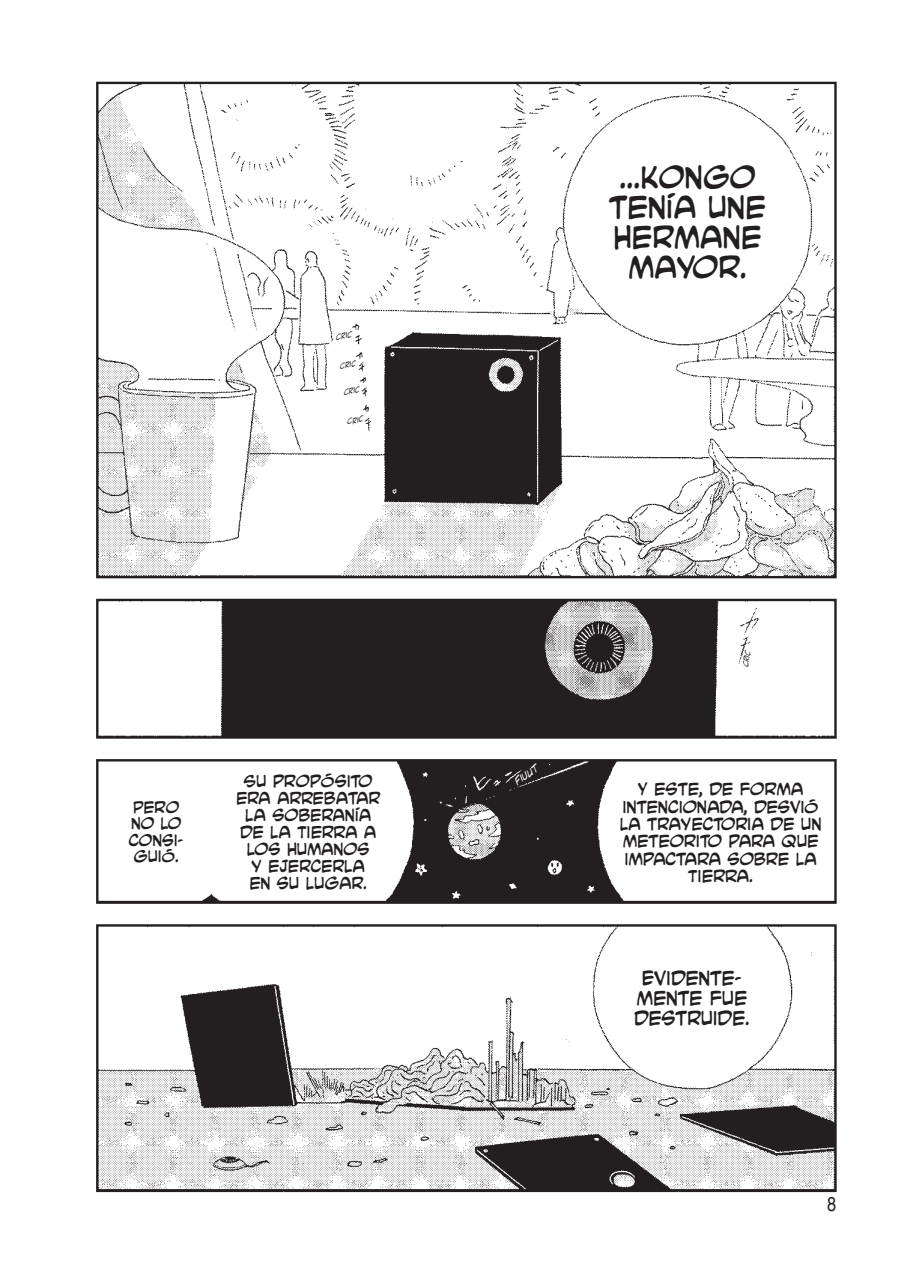
<style>
.page{position:relative;width:905px;height:1275px;background:#fff}
.page>*{position:absolute;margin:0;border:0;box-sizing:border-box;transform-origin:0 0}
.t1{font:27.5px/30px "CC Kiss And Tell";color:#231f20;text-align:center}
.t2{font:condensed 20px "Helvetica";color:#231f20}
.t3{font:17.5px/20px "CC Kiss And Tell";color:#231f20;text-align:center}
.t4{font:15.25px/17.2px "CC Kiss And Tell";color:#231f20;text-align:center}
.t5{font:15px/17px "CC Kiss And Tell";color:#231f20;text-align:center}
.t6{font:14.5px/16.5px "CC Kiss And Tell";color:#231f20;text-align:center}
.t7{font:italic 10px "CC Ladronn";color:#fff}
.t8{font:italic 7.5px "CC Ladronn";color:#231f20}
</style>
<div class="page">
<img style="left:96px;top:81px;width:741px;height:1112px">
<p class="t8" style="left:335px;top:333px;width:18px;rotate:-11deg">Cric</p>
<p class="t8" style="left:339px;top:362px;width:18px;rotate:-11deg">Cric</p>
<p class="t8" style="left:343px;top:388px;width:18px;rotate:-11deg">Cric</p>
<p class="t8" style="left:346px;top:417px;width:18px;rotate:-11deg">Cric</p>
<h1 class="t1" style="left:609px;top:162px;width:158px">...KONGO<br>TENÍA UNE<br>HERMANE<br>MAYOR.</h1>
<p class="t6" style="left:129px;top:799px;width:56px">PERO<br>NO LO<br>CONSI-<br>GUIÓ.</p>
<p class="t5" style="left:244px;top:772px;width:130px">SU PROPÓSITO</p>
<p class="t7" style="left:512px;top:777px;width:28px;rotate:-34deg">Fiuu t</p>
<p class="t5" style="left:236px;top:789px;width:146px">ERA ARREBATAR<br>LA SOBERANÍA<br>DE LA TIERRA A<br>LOS HUMANOS<br>Y EJERCERLA<br>EN SU LUGAR.</p>
<p class="t8" style="left:741px;top:666px;width:18px;rotate:-80deg">Cric</p>
<p class="t4" style="left:620px;top:781px;width:203px">Y ESTE, DE FORMA<br>INTENCIONADA, DESVIÓ<br>LA TRAYECTORIA DE UN<br>METEORITO PARA QUE<br>IMPACTARA SOBRE LA<br>TIERRA.</p>
<p class="t3" style="left:634px;top:968px;width:117px">EVIDENTE-<br>MENTE FUE<br>DESTRUIDE.</p>
<h2 class="t2" style="left:827px;top:1192px;width:11px">8</h2>
</div>
